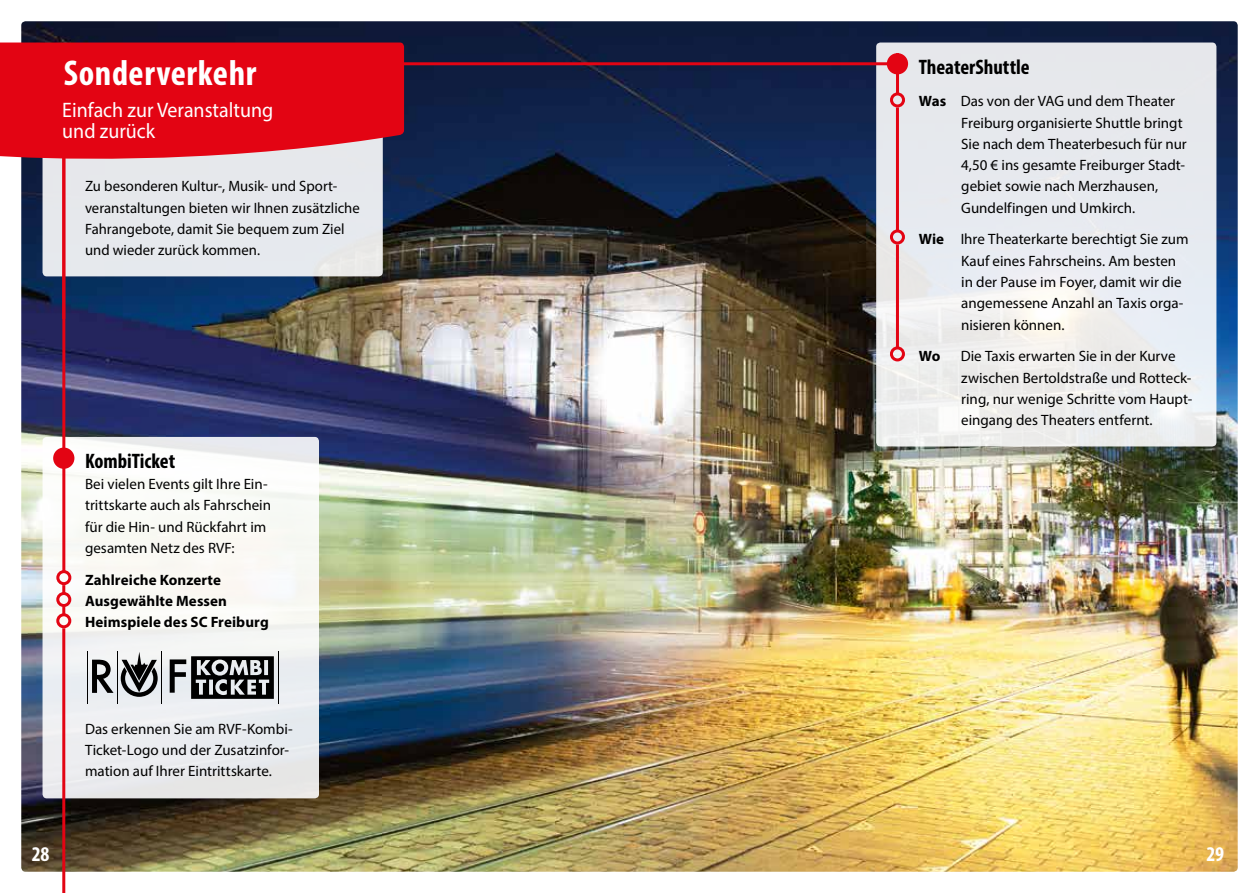
<style>
.page{position:relative;width:1259px;height:893px;background:#fff}
.page>*{position:absolute;margin:0;border:0;box-sizing:border-box;transform-origin:0 0}
.t1{font:700 condensed 36px "Myriad Pro";letter-spacing:.015em;color:#fff}
.t2{font:21px/21.3px "Myriad Pro";color:#fff;scale:.95 1}
.t3{font:700 condensed 21px "Myriad Pro";color:#000}
.t4{font:700 condensed 21px "Myriad Pro";color:#fff}
.t5{font:15px/21.3px "Myriad Pro";color:#000}
.t6{font:700 15px/21.3px "Myriad Pro";letter-spacing:.005em;color:#000}
.s1{font-weight:700}
</style>
<div class="page">
<img style="left:21px;top:21px;width:1216px;height:851px">
<div style="left:43px;top:117px;width:340px;height:159px;background:#e6e8ed;border-radius:4px"></div>
<svg style="left:0;top:43px;width:404px;height:122px;background:#df1826"></svg>
<div style="left:876px;top:43px;width:340px;height:403px;background:linear-gradient(to bottom,#e4e7ed,#f0f0f0);border-radius:4px"></div>
<div style="left:43px;top:437px;width:276px;height:361px;background:linear-gradient(to right,#f5f4f3,#f2f3f3);border-radius:4px"></div>
<div style="left:53px;top:448px;width:21px;height:21px;background:#e30413;border-radius:50%"></div>
<div style="left:887px;top:53px;width:21px;height:21px;background:#e30413;border-radius:50%"></div>
<hr style="left:279px;top:652px;width:1px;height:52px;background:#000">
<hr style="left:87px;top:652px;width:1px;height:52px;background:#000">
<hr style="left:117px;top:652px;width:1px;height:52px;background:#000">
<hr style="left:161px;top:652px;width:1px;height:52px;background:#000">
<svg style="left:121px;top:652px;width:37px;height:45px"></svg>
<svg style="left:170px;top:656px;width:104px;height:43px;background:#626465"></svg>
<svg style="left:92px;top:660px;width:22px;height:33px"></svg>
<hr style="left:383px;top:62px;width:514px;height:3px;background:#e30413">
<hr style="left:62px;top:149px;width:3px;height:423px;background:#e30413">
<div style="left:56px;top:570px;width:15px;height:15px;border:3px solid #e30413;border-radius:50%"></div>
<svg style="left:62px;top:585px;width:3px;height:7px"></svg>
<div style="left:56px;top:592px;width:15px;height:15px;border:3px solid #e30413;border-radius:50%"></div>
<svg style="left:62px;top:607px;width:3px;height:6px"></svg>
<div style="left:56px;top:613px;width:15px;height:15px;border:3px solid #e30413;border-radius:50%"></div>
<hr style="left:62px;top:628px;width:3px;height:265px;background:#e30413">
<hr style="left:896px;top:53px;width:3px;height:41px;background:#e30413">
<div style="left:890px;top:92px;width:15px;height:15px;border:3px solid #e30413;border-radius:50%"></div>
<hr style="left:896px;top:107px;width:3px;height:124px;background:#e30413">
<div style="left:890px;top:229px;width:15px;height:15px;border:3px solid #e30413;border-radius:50%"></div>
<hr style="left:896px;top:244px;width:3px;height:104px;background:#e30413">
<div style="left:890px;top:346px;width:15px;height:15px;border:3px solid #e30413;border-radius:50%"></div>
<h1 class="t1" style="left:64px;top:51px;width:194px">Sonderverkehr</h1>
<h2 class="t2" style="left:62px;top:99px;width:224px">Einfach zur Veranstaltung und zurück</h2>
<p class="t5" style="left:85px;top:175px;width:276px">Zu besonderen Kultur-, Musik- und Sport&shy;veranstaltungen bieten wir Ihnen zusätzliche Fahrangebote, damit Sie bequem zum Ziel und wieder zurück kommen.</p>
<h2 class="t3" style="left:85px;top:448px;width:92px">KombiTicket</h2>
<p class="t5" style="left:85px;top:473px;width:187px">Bei vielen Events gilt Ihre Ein&shy;trittskarte auch als Fahrschein für die Hin- und Rückfahrt im gesamten Netz des RVF:</p>
<p class="t6" style="left:85px;top:568px;width:185px">Zahlreiche Konzerte<br>Ausgewählte Messen<br>Heimspiele des SC Freiburg</p>
<p class="t5" style="left:85px;top:718px;width:209px">Das erkennen Sie am RVF-Kombi-<br>Ticket-Logo und der Zusatzinfor&shy;mation auf Ihrer Eintrittskarte.</p>
<h2 class="t3" style="left:918px;top:54px;width:112px">TheaterShuttle</h2>
<p class="t5" style="left:961px;top:90px;width:227px;text-indent:-43px"><span class="s1">Was</span> Das von der VAG und dem Theater Freiburg organisierte Shuttle bringt Sie nach dem Theaterbesuch für nur 4,50 € ins gesamte Freiburger Stadt&shy;gebiet sowie nach Merzhausen, Gundelfingen und Umkirch.</p>
<p class="t5" style="left:961px;top:229px;width:229px;text-indent:-43px"><span class="s1">Wie</span> Ihre Theaterkarte berechtigt Sie zum<br>Kauf eines Fahrscheins. Am besten in der Pause im Foyer, damit wir die angemessene Anzahl an Taxis orga&shy;nisieren können.</p>
<p class="t6" style="left:918px;top:345px;width:23px">Wo</p>
<p class="t5" style="left:960px;top:345px;width:232px">Die Taxis erwarten Sie in der Kurve zwischen Bertoldstraße und Rotteck&shy;ring, nur wenige Schritte vom Haupt&shy;eingang des Theaters entfernt.</p>
<h2 class="t4" style="left:32px;top:841px;width:19px">28</h2>
<h2 class="t4" style="left:1206px;top:841px;width:19px">29</h2>
</div>
